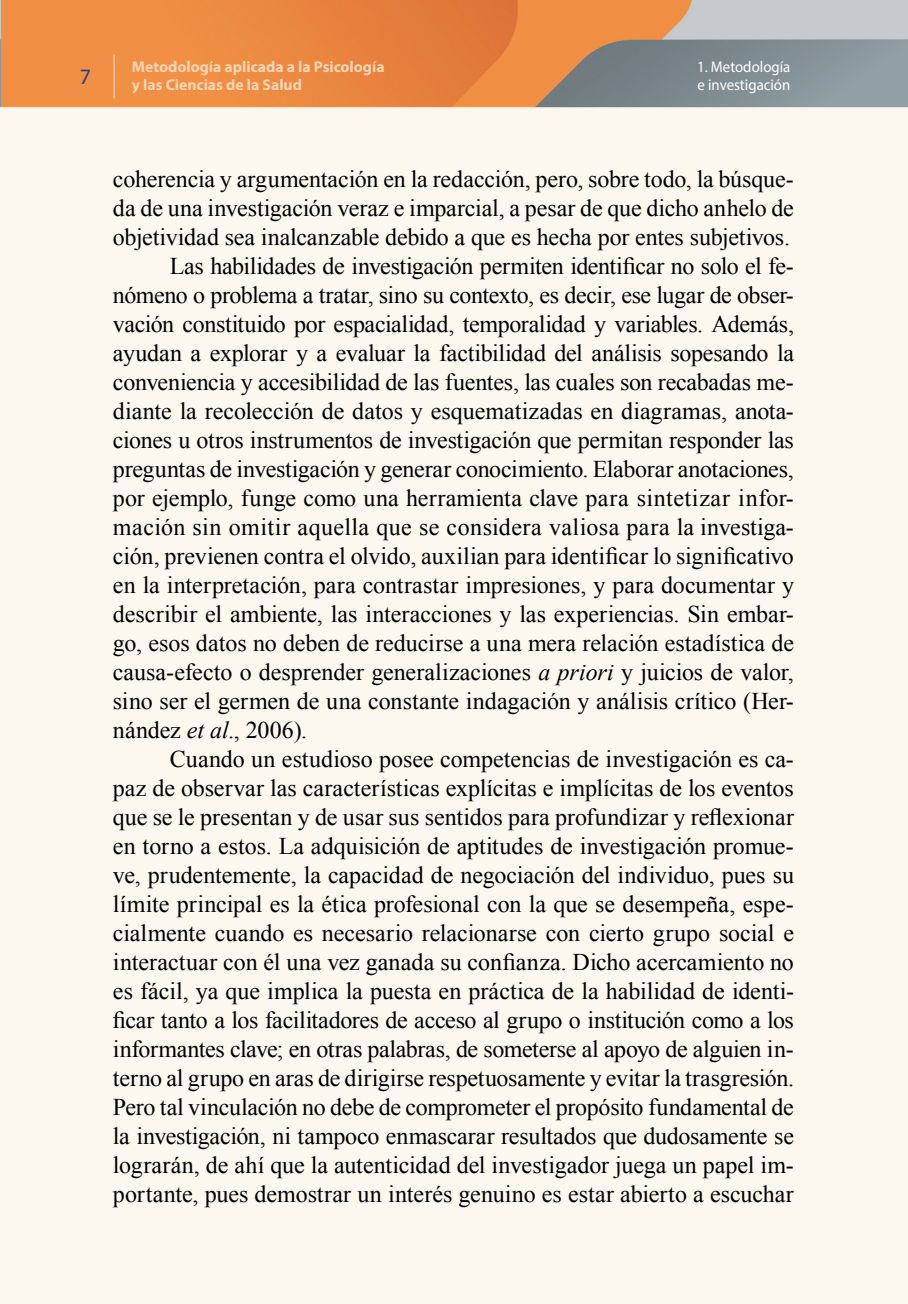
<style>
.page{position:relative;width:908px;height:1304px;background:#fff}
.page>*{position:absolute;margin:0;border:0;box-sizing:border-box;transform-origin:0 0}
.Txt_general_Times_12{font:24px/29px "Times New Roman";letter-spacing:-.005em;color:#000;text-align:justify}
.t1{font:22px "Myriad Pro";color:#25408f}
.t2{font:700 15.6px/18px "Myriad Pro";color:#ffd6b3}
.t3{font:15.6px/18px "Myriad Pro";color:#fff;scale:.95 1}
.s1{font-style:italic}
</style>
<div class="page">
<img style="left:0;top:0;width:907px;height:1304px">
<hr style="left:114px;top:54px;width:1px;height:44px;background:#ffe0c6">
<p class="t1" style="left:80px;top:63px;width:13px">7</p>
<p class="t2" style="left:132px;top:58px;width:254px">Metodología aplicada a la Psicología y las Ciencias de la Salud</p>
<p class="t3" style="left:696px;top:58px;width:100px">1. Metodología e investigación</p>
<p class="Txt_general_Times_12" style="left:113px;top:164px;width:682px">coherencia y argumentación en la redacción, pero, sobre todo, la búsque&shy;da de una investigación veraz e imparcial, a pesar de que dicho anhelo de objetividad sea inalcanzable debido a que es hecha por entes subjetivos.</p>
<p class="Txt_general_Times_12" style="left:113px;top:251px;width:682px;text-indent:57px">Las habilidades de investigación permiten identificar no solo el fe&shy;nómeno o problema a tratar, sino su contexto, es decir, ese lugar de obser&shy;vación constituido por espacialidad, temporalidad y variables. Además, ayudan a explorar y a evaluar la factibilidad del análisis sopesando la conveniencia y accesibilidad de las fuentes, las cuales son recabadas me&shy;diante la recolección de datos y esquematizadas en diagramas, anota&shy;ciones u otros instrumentos de investigación que permitan responder las preguntas de investigación y generar conocimiento. Elaborar anotaciones, por ejemplo, funge como una herramienta clave para sintetizar infor&shy;mación sin omitir aquella que se considera valiosa para la investiga&shy;ción, previenen contra el olvido, auxilian para identificar lo significativo en la interpretación, para contrastar impresiones, y para documentar y describir el ambiente, las interacciones y las experiencias. Sin embar&shy;go, esos datos no deben de reducirse a una mera relación estadística de causa-efecto o desprender generalizaciones <span class="s1">a priori</span> y juicios de valor, sino ser el germen de una constante indagación y análisis crítico (Her&shy;nández <span class="s1">et al</span>., 2006).</p>
<p class="Txt_general_Times_12" style="left:113px;top:744px;width:682px;text-indent:57px">Cuando un estudioso posee competencias de investigación es ca&shy;paz de observar las características explícitas e implícitas de los eventos que se le presentan y de usar sus sentidos para profundizar y reflexionar en torno a estos. La adquisición de aptitudes de investigación promue&shy;ve, prudentemente, la capacidad de negociación del individuo, pues su límite principal es la ética profesional con la que se desempeña, espe&shy;cialmente cuando es necesario relacionarse con cierto grupo social e interactuar con él una vez ganada su confianza. Dicho acercamiento no es fácil, ya que implica la puesta en práctica de la habilidad de identi&shy;ficar tanto a los facilitadores de acceso al grupo o institución como a los informantes clave; en otras palabras, de someterse al apoyo de alguien in&shy;terno al grupo en aras de dirigirse respetuosamente y evitar la trasgresión.<br>Pero tal vinculación no debe de comprometer el propósito fundamental de la investigación, ni tampoco enmascarar resultados que dudosamente se lograrán, de ahí que la autenticidad del investigador juega un papel im&shy;portante, pues demostrar un interés genuino es estar abierto a escuchar</p>
</div>
